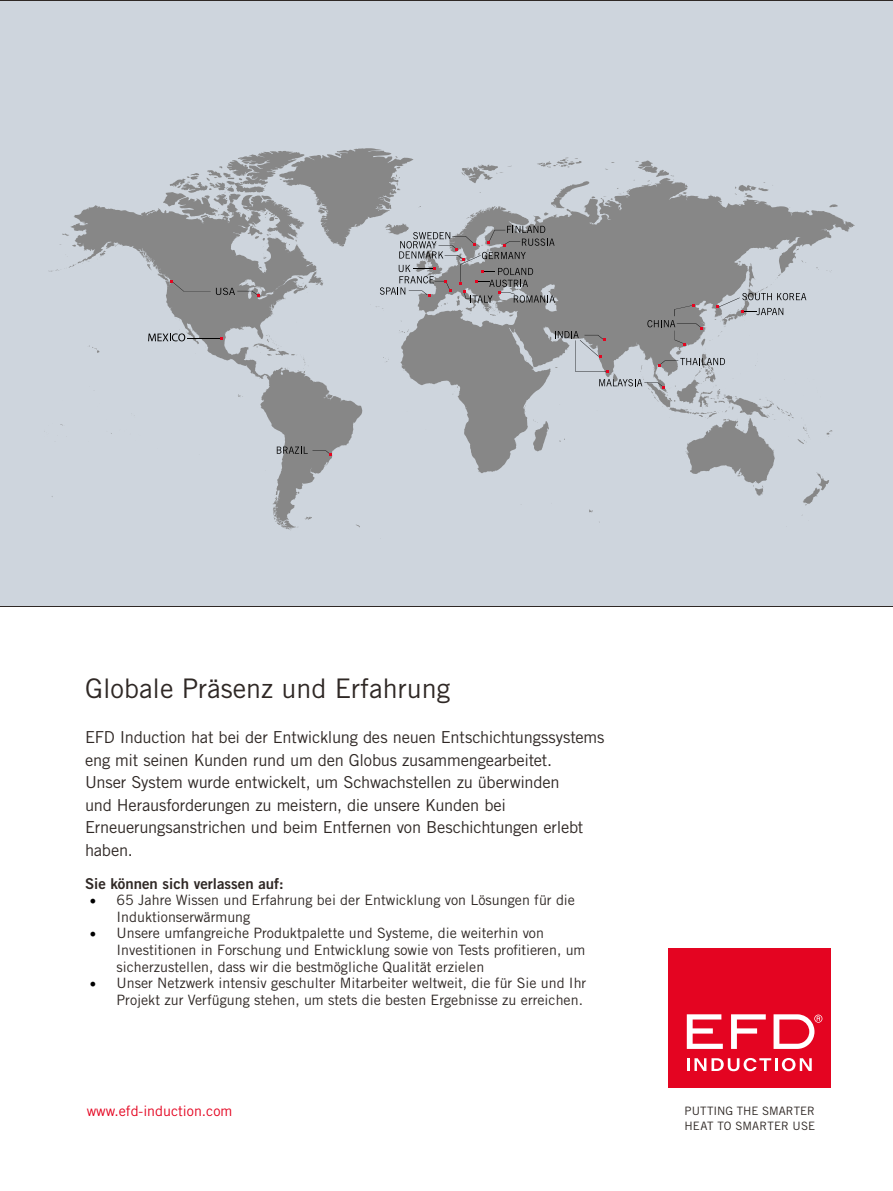
<style>
.page{position:relative;width:893px;height:1191px;background:#fff}
.page>*{position:absolute;margin:0;border:0;box-sizing:border-box;transform-origin:0 0}
.t1{font:27px "Trade Gothic LT Std";color:#2f2825}
.t2{font:16.5px/22.5px "Trade Gothic LT Std";letter-spacing:-.015em;color:#2f2825}
.t3{font:15px "Trade Gothic LT Std Bd 2";color:#2f2825}
.t4{font:14.25px/16.5px "Trade Gothic LT Std";color:#2f2825}
.t5{font:14.25px "Trade Gothic LT Std";color:#e40521}
.t6{font:11.55px/15px "Trade Gothic LT Std";letter-spacing:.005em;color:#2f2825}
.s1{font-family:"Minion Pro";font-size:18px;color:#000}
</style>
<div class="page">
<div style="left:669px;top:948px;width:162px;height:139px;background:#e40421"></div>
<svg style="left:687px;top:1014px;width:36px;height:35px"></svg>
<svg style="left:731px;top:1014px;width:35px;height:35px"></svg>
<svg style="left:687px;top:1058px;width:125px;height:13px"></svg>
<svg style="left:773px;top:1014px;width:49px;height:35px"></svg>
<div style="left:0;top:1px;width:893px;height:605px;background:#ced5dd"></div>
<svg style="left:44px;top:148px;width:811px;height:382px"></svg>
<svg style="left:277px;top:446px;width:55px;height:10px"></svg>
<svg style="left:380px;top:226px;width:175px;height:77px"></svg>
<svg style="left:599px;top:379px;width:66px;height:9px"></svg>
<svg style="left:658px;top:358px;width:67px;height:8px"></svg>
<svg style="left:170px;top:280px;width:90px;height:16px"></svg>
<svg style="left:647px;top:304px;width:56px;height:42px"></svg>
<svg style="left:555px;top:331px;width:54px;height:42px"></svg>
<svg style="left:716px;top:293px;width:90px;height:22px"></svg>
<hr style="left:188px;top:338px;width:32px;height:1px;background:#000">
<svg style="left:148px;top:333px;width:37px;height:8px"></svg>
<h1 class="t1" style="left:85px;top:672px;width:367px">Globale Präsenz und Erfahrung</h1>
<p class="t2" style="left:85px;top:726px;width:521px">EFD Induction hat bei der Entwicklung des neuen Entschichtungssystems eng mit seinen Kunden rund um den Globus zusammengearbeitet.<br>Unser System wurde entwickelt, um Schwachstellen zu überwinden<br>und Herausforderungen zu meistern, die unsere Kunden bei Erneuerungsanstrichen und beim Entfernen von Beschichtungen erlebt haben.</p>
<p class="t3" style="left:85px;top:874px;width:200px">Sie können sich verlassen auf:</p>
<p class="t4" style="left:117px;top:892px;width:460px;text-indent:-27px"><span class="s1">•</span> 65 Jahre Wissen und Erfahrung bei der Entwicklung von Lösungen für die<br>Induktionserwärmung</p>
<p class="t4" style="left:117px;top:925px;width:470px;text-indent:-27px"><span class="s1">•</span> Unsere umfangreiche Produktpalette und Systeme, die weiterhin von<br>Investitionen in Forschung und Entwicklung sowie von Tests profitieren, um sicherzustellen, dass wir die bestmögliche Qualität erzielen</p>
<p class="t4" style="left:90px;top:974px;width:498px;text-align:right"><span class="s1">•</span> Unser Netzwerk intensiv geschulter Mitarbeiter weltweit, die für Sie und Ihr<br>Projekt zur Verfügung stehen, um stets die besten Ergebnisse zu erreichen.</p>
<p class="t5" style="left:87px;top:1102px;width:147px">www.efd-induction.com</p>
<p class="t6" style="left:685px;top:1103px;width:132px">PUTTING THE SMARTER<br>HEAT TO SMARTER USE</p>
</div>
